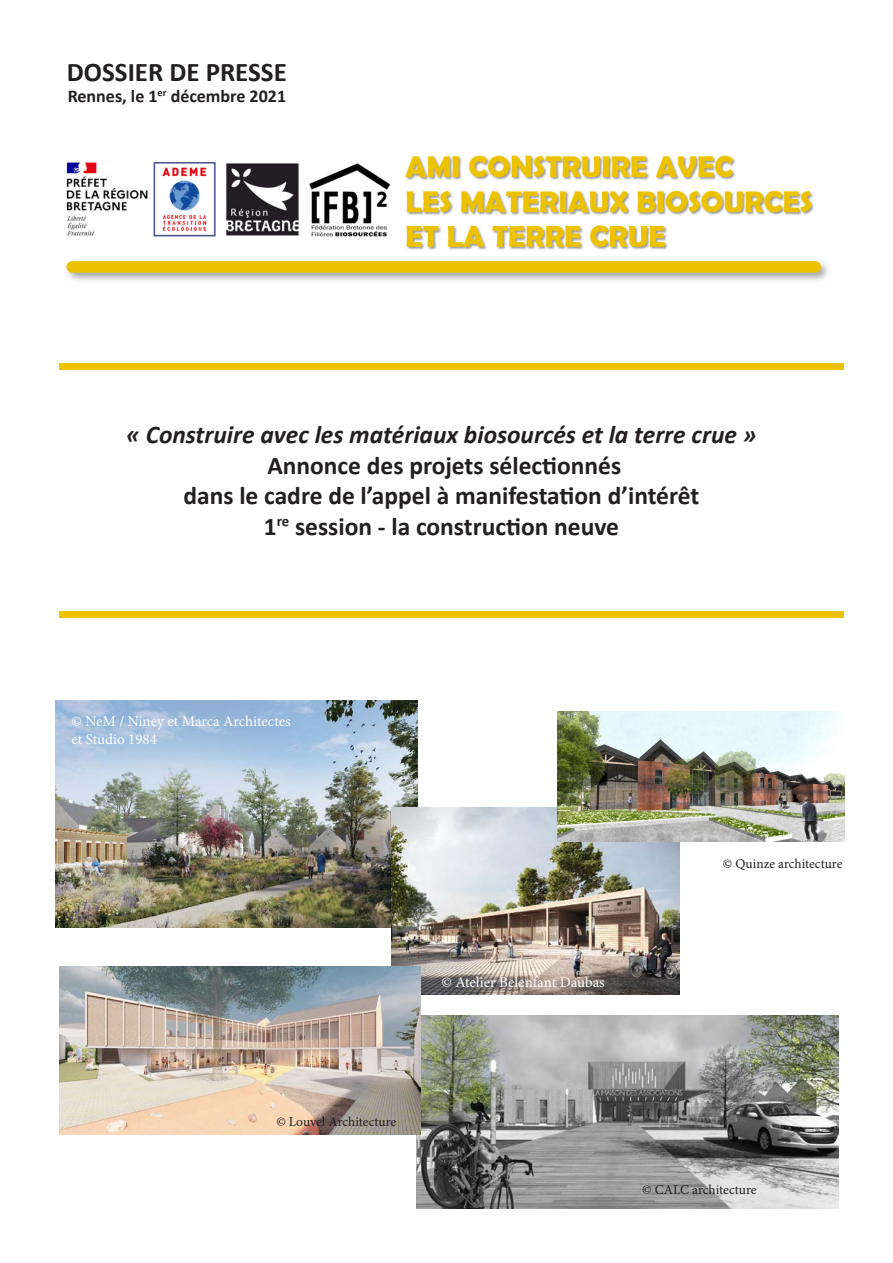
<style>
.page{position:relative;width:893px;height:1263px;background:#fff}
.page>*{position:absolute;margin:0;border:0;box-sizing:border-box;transform-origin:0 0}
.t1{font:700 27px "Calibri";color:#231f20}
.t2{font:700 25.5px "Calibri";color:#231f20}
.t3{font:italic 700 25.5px "Calibri";color:#231f20}
.t4{font:700 18px "Calibri";color:#231f20}
.t5{font:15px "Minion Pro";color:#fff}
.t6{font:13.5px "Minion Pro";letter-spacing:-.005em;color:#231f20}
</style>
<div class="page">
<img style="left:65px;top:154px;width:763px;height:127px">
<div style="left:59px;top:611px;width:785px;height:6px;background:#edc300"></div>
<div style="left:59px;top:363px;width:785px;height:7px;background:#edc300"></div>
<img style="left:56px;top:700px;width:362px;height:227px">
<img style="left:391px;top:808px;width:288px;height:186px">
<img style="left:417px;top:1015px;width:422px;height:194px">
<img style="left:59px;top:966px;width:362px;height:168px">
<img style="left:558px;top:711px;width:286px;height:130px">
<p class="t1" style="left:67px;top:54px;width:221px">DOSSIER DE PRESSE</p>
<p class="t4" style="left:68px;top:85px;width:220px">Rennes, le 1<sup>er</sup> décembre 2021</p>
<p class="t3" style="left:126px;top:418px;width:632px">« Construire avec les matériaux biosourcés et la terre crue »</p>
<p class="t2" style="left:267px;top:449px;width:355px">Annonce des projets sélectionnés</p>
<p class="t2" style="left:183px;top:479px;width:517px">dans le cadre de l’appel à manifestation d’intérêt</p>
<p class="t2" style="left:264px;top:510px;width:357px">1<sup>re</sup> session - la construction neuve</p>
<p class="t5" style="left:72px;top:712px;width:221px">© NeM / Niney et Marca Architectes</p>
<p class="t5" style="left:72px;top:730px;width:87px">et Studio 1984</p>
<p class="t5" style="left:441px;top:972px;width:165px">© Atelier Belenfant Daubas</p>
<p class="t6" style="left:723px;top:855px;width:121px">© Quinze architecture</p>
<p class="t6" style="left:276px;top:1113px;width:121px">© Louvel Architecture</p>
<p class="t6" style="left:642px;top:1181px;width:116px">© CALC architecture</p>
</div>
